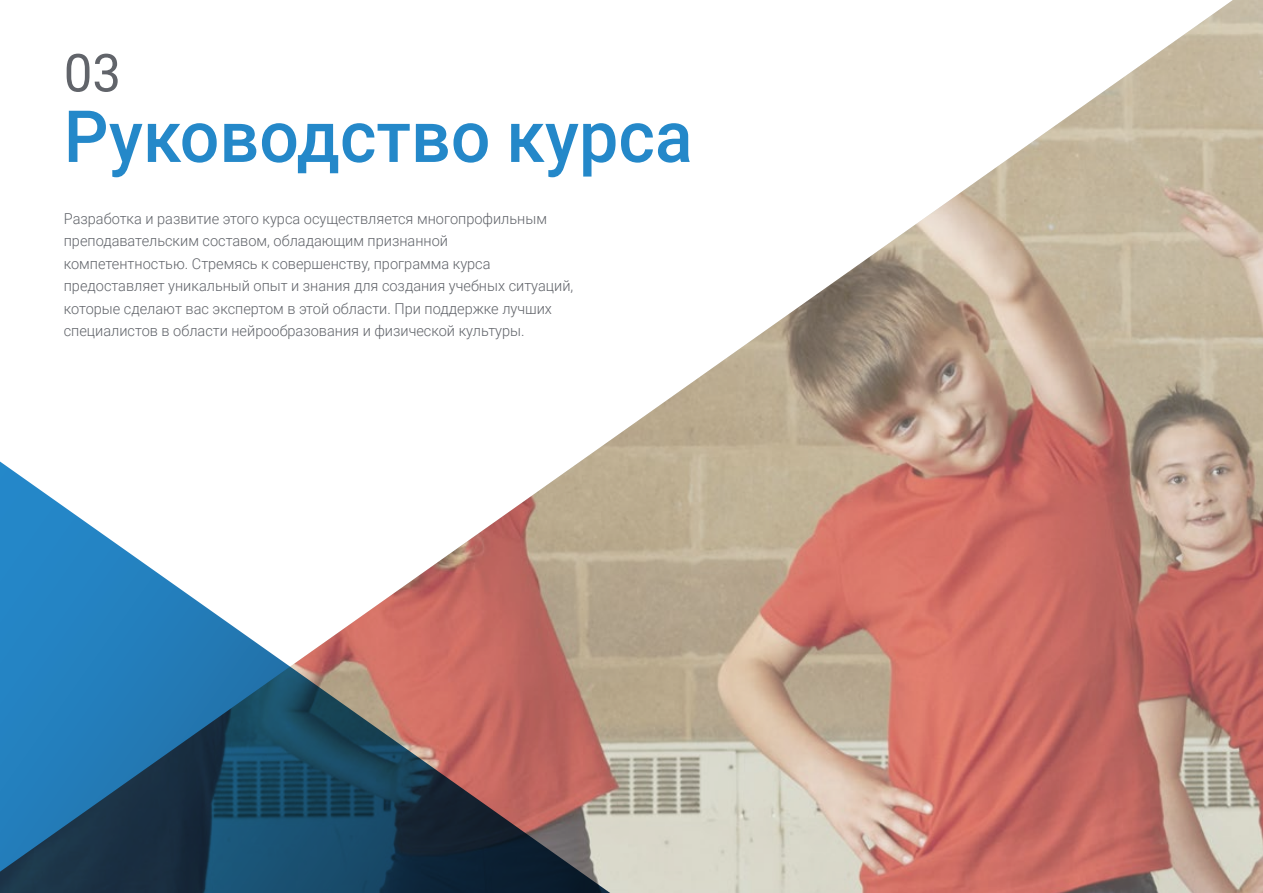
<style>
.page{position:relative;width:1263px;height:893px;background:#fff}
.page>*{position:absolute;margin:0;border:0;box-sizing:border-box;transform-origin:0 0}
.t1{font:500 72px "Roboto";color:#2488c9}
.t2{font:52.5px "Roboto";color:#61646a}
.t3{font:300 15px/22.5px "Roboto";color:#61646a}
</style>
<div class="page">
<img style="left:602px;top:0;width:661px;height:893px">
<svg style="left:0;top:446px;width:640px;height:447px"></svg>
<h2 class="t2" style="left:64px;top:36px;width:59px">03</h2>
<h1 class="t1" style="left:64px;top:86px;width:630px">Руководство курса</h1>
<p class="t3" style="left:64px;top:207px;width:511px">Разработка и развитие этого курса осуществляется многопрофильным преподавательским составом, обладающим признанной компетентностью. Стремясь к совершенству, программа курса предоставляет уникальный опыт и знания для создания учебных ситуаций, которые сделают вас экспертом в этой области. При поддержке лучших специалистов в области нейрообразования и физической культуры.</p>
</div>
